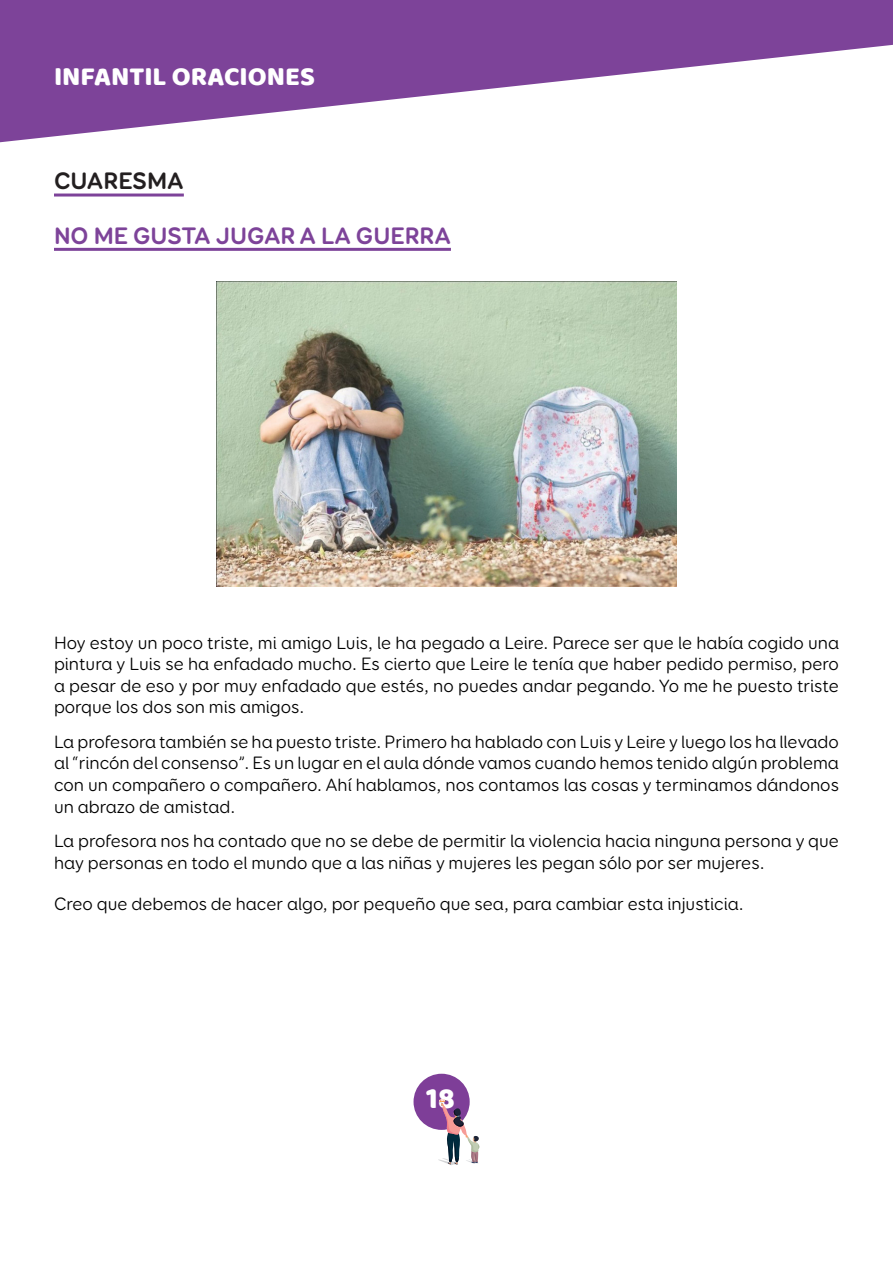
<style>
.page{position:relative;width:893px;height:1263px;background:#fff}
.page>*{position:absolute;margin:0;border:0;box-sizing:border-box;transform-origin:0 0}
.t1{font:30px "Baloo";color:#fff}
.t2{font:27px "Baloo";color:#fff}
.subtitulo_B__activid{font:700 24px "Booster Next FY";color:#7d4399}
.subtitulo_B__activid-2{font:700 24px "Booster Next FY";color:#231f20}
.t3{font:18px/21.6px "Booster Next FY";color:#000;text-align:justify}
</style>
<div class="page">
<svg style="left:0;top:0;width:893px;height:143px;fill:#7d4399"></svg>
<div style="left:414px;top:1074px;width:56px;height:56px;background:#7e3e98;border-radius:50%"></div>
<svg style="left:438px;top:1100px;width:42px;height:65px"></svg>
<hr style="left:54px;top:194px;width:130px;height:3px;background:#7d4399">
<hr style="left:54px;top:248px;width:397px;height:3px;background:#7d4399">
<img style="left:217px;top:282px;width:459px;height:305px">
<h2 class="t2" style="left:54px;top:59px;width:262px">INFANTIL ORACIONES</h2>
<p class="subtitulo_B__activid-2" style="left:54px;top:166px;width:131px">CUARESMA</p>
<p class="subtitulo_B__activid" style="left:54px;top:220px;width:398px">NO ME GUSTA JUGAR A LA GUERRA</p>
<p class="t3" style="left:54px;top:632px;width:787px">Hoy estoy un poco triste, mi amigo Luis, le ha pegado a Leire. Parece ser que le había cogido una pintura y Luis se ha enfadado mucho. Es cierto que Leire le tenía que haber pedido permiso, pero a pesar de eso y por muy enfadado que estés, no puedes andar pegando. Yo me he puesto triste porque los dos son mis amigos.</p>
<p class="t3" style="left:54px;top:731px;width:786px">La profesora también se ha puesto triste. Primero ha hablado con Luis y Leire y luego los ha llevado al “rincón del consenso”. Es un lugar en el aula dónde vamos cuando hemos tenido algún problema con un compañero o compañero. Ahí hablamos, nos contamos las cosas y terminamos dándonos un abrazo de amistad.</p>
<p class="t3" style="left:54px;top:830px;width:786px">La profesora nos ha contado que no se debe de permitir la violencia hacia ninguna persona y que hay personas en todo el mundo que a las niñas y mujeres les pegan sólo por ser mujeres.</p>
<p class="t3" style="left:54px;top:893px;width:691px">Creo que debemos de hacer algo, por pequeño que sea, para cambiar esta injusticia.</p>
<h1 class="t1" style="left:426px;top:1080px;width:30px">18</h1>
</div>
